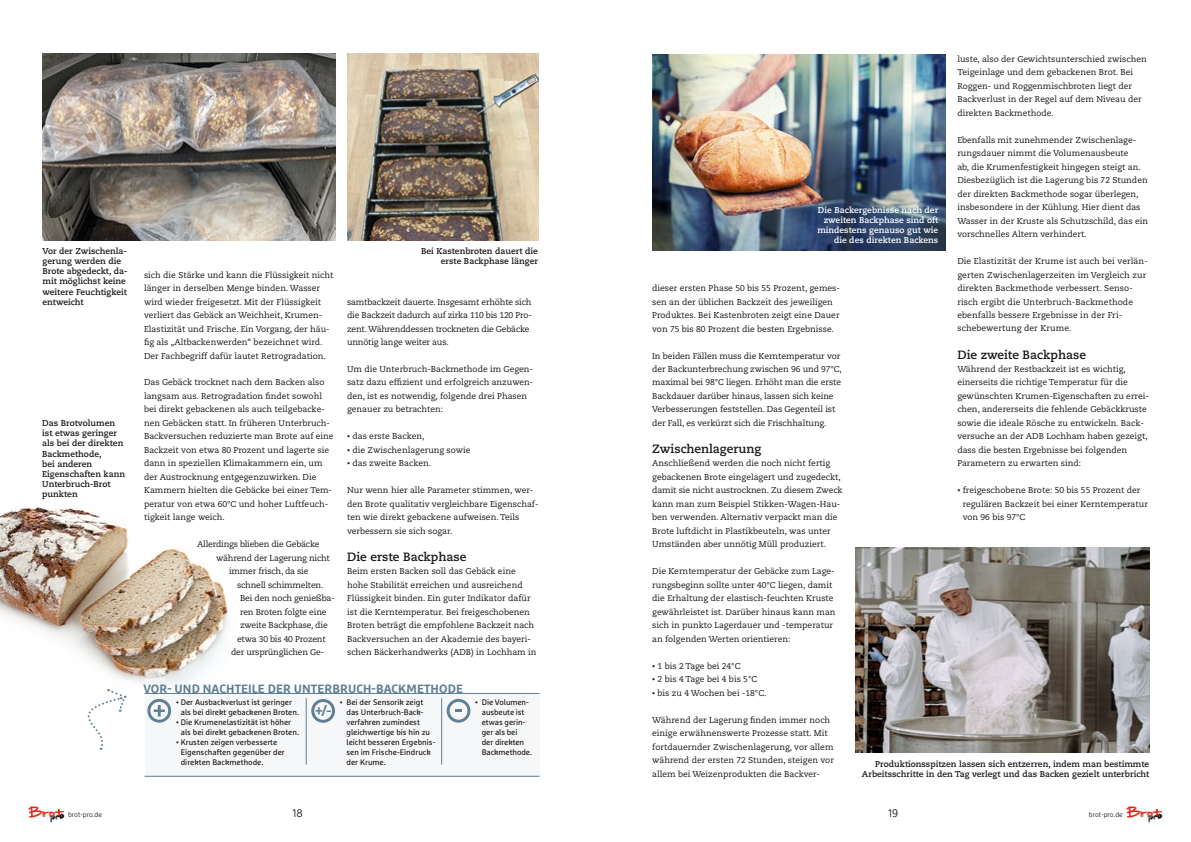
<style>
.page{position:relative;width:1191px;height:842px;background:#fff}
.page>*{position:absolute;margin:0;border:0;box-sizing:border-box;transform-origin:0 0}
.t1{font:700 13.6px "Marselis OT";color:#607f94}
.t2{font:700 12px "Caecilia LT Std";color:#181716}
.t3{font:700 12px "Marselis OT";letter-spacing:.01em;color:#607f94}
.t4{font:300 11px "Marselis OT";color:#181716}
.t5{font:8.5px/13.5px "Caecilia LT Std";color:#181716}
.t6{font:700 8.5px/10.2px "Caecilia LT Std";color:#181716}
.t7{font:8.5px/13.5px "Caecilia LT Std";letter-spacing:-.02em;color:#181716}
.t8{font:700 8.5px/10.2px "Caecilia LT Std";color:#fff;text-align:right}
.t9{font:8px/10px "Marselis OT";color:#181716}
.t10{font:300 7px "Marselis OT";color:#181716}
.s1{font-family:"Garamond"}
</style>
<div class="page">
<img style="left:29px;top:806px;width:36px;height:17px">
<img style="left:1126px;top:806px;width:36px;height:17px">
<img style="left:0;top:505px;width:229px;height:189px">
<img style="left:855px;top:547px;width:294px;height:206px">
<img style="left:652px;top:54px;width:293px;height:197px">
<img style="left:347px;top:54px;width:191px;height:186px">
<img style="left:43px;top:54px;width:293px;height:186px">
<div style="left:145px;top:693px;width:394px;height:84px;background:#f6f7f9"></div>
<hr style="left:145px;top:693px;width:394px;height:1px;background:#607f94">
<hr style="left:145px;top:776px;width:394px;height:1px;background:#607f94">
<svg style="left:154px;top:705px;width:11px;height:11px"></svg>
<div style="left:147px;top:699px;width:24px;height:24px;border:3px solid #607f94;border-radius:50%"></div>
<svg style="left:455px;top:709px;width:7px;height:3px"></svg>
<div style="left:446px;top:699px;width:24px;height:24px;border:3px solid #607f94;border-radius:50%"></div>
<hr style="left:306px;top:698px;width:1px;height:66px;background:#607f94">
<hr style="left:441px;top:698px;width:1px;height:66px;background:#607f94">
<svg style="left:60px;top:689px;width:66px;height:61px"></svg>
<div style="left:311px;top:699px;width:24px;height:24px;border:3px solid #607f94;border-radius:50%"></div>
<p class="t6" style="left:43px;top:246px;width:87px">Vor der Zwischenla&shy;gerung werden die<br>Brote abgedeckt, da&shy;mit möglichst keine weitere Feuchtigkeit entweicht</p>
<p class="t6" style="left:421px;top:246px;width:118px;text-align:right">Bei Kastenbroten dauert die erste Backphase länger</p>
<p class="t5" style="left:144px;top:268px;width:191px">sich die Stärke und kann die Flüssigkeit nicht länger in derselben Menge binden. Wasser wird wieder freigesetzt. Mit der Flüssigkeit verliert das Gebäck an Weichheit, Krumen-Elastizität und Frische. Ein Vorgang, der häu&shy;fig als „Altbackenwerden“ bezeichnet wird.<br>Der Fachbegriff dafür lautet Retrogradation.</p>
<p class="t5" style="left:144px;top:376px;width:191px">Das Gebäck trocknet nach dem Backen also langsam aus. Retrogradation findet sowohl bei direkt gebackenen als auch teilgebacke&shy;nen Gebäcken statt. In früheren Unterbruch-Backversuchen reduzierte man Brote auf eine Backzeit von etwa 80 Prozent und lagerte sie dann in speziellen Klimakammern ein, um der Austrocknung entgegenzuwirken. Die Kammern hielten die Gebäcke bei einer Tem&shy;peratur von etwa 60°C und hoher Luftfeuch&shy;tigkeit lange weich.</p>
<p class="t7" style="left:197px;top:538px;width:124px">Allerdings blieben die Gebäcke</p>
<p class="t7" style="left:216px;top:551px;width:115px">während der Lagerung nicht</p>
<p class="t7" style="left:229px;top:565px;width:81px">immer frisch, da sie</p>
<p class="t7" style="left:237px;top:578px;width:88px">schnell schimmelten.</p>
<p class="t7" style="left:240px;top:592px;width:96px">Bei den noch genießba-</p>
<p class="t7" style="left:240px;top:605px;width:88px">ren Broten folgte eine</p>
<p class="t7" style="left:240px;top:619px;width:89px">zweite Backphase, die</p>
<p class="t7" style="left:237px;top:632px;width:90px">etwa 30 bis 40 Prozent</p>
<p class="t7" style="left:231px;top:646px;width:95px">der ursprünglichen Ge-</p>
<p class="t7" style="left:347px;top:295px;width:186px">samtbackzeit dauerte. Insgesamt erhöhte sich die Backzeit dadurch auf zirka 110 bis 120 Pro&shy;zent. Währenddessen trockneten die Gebäcke unnötig lange weiter aus.</p>
<p class="t5" style="left:347px;top:362px;width:188px">Um die Unterbruch-Backmethode im Gegen&shy;satz dazu effizient und erfolgreich anzuwen&shy;den, ist es notwendig, folgende drei Phasen genauer zu betrachten:</p>
<p class="t5" style="left:347px;top:430px;width:79px"><span class="s1">•</span> das erste Backen,</p>
<p class="t5" style="left:347px;top:443px;width:125px"><span class="s1">•</span> die Zwischenlagerung sowie</p>
<p class="t5" style="left:347px;top:457px;width:86px"><span class="s1">•</span> das zweite Backen.</p>
<p class="t5" style="left:347px;top:484px;width:193px">Nur wenn hier alle Parameter stimmen, wer&shy;den Brote qualitativ vergleichbare Eigenschaf&shy;ten wie direkt gebackene aufweisen. Teils verbessern sie sich sogar.</p>
<h2 class="t2" style="left:347px;top:550px;width:121px">Die erste Backphase</h2>
<p class="t5" style="left:347px;top:565px;width:191px">Beim ersten Backen soll das Gebäck eine hohe Stabilität erreichen und ausreichend Flüssigkeit binden. Ein guter Indikator dafür ist die Kerntemperatur. Bei freigeschobenen Broten beträgt die empfohlene Backzeit nach Backversuchen an der Akademie des bayeri&shy;schen Bäckerhandwerks (ADB) in Lochham in</p>
<p class="t6" style="left:42px;top:418px;width:84px">Das Brotvolumen ist etwas geringer als bei der direkten<br>Backmethode,<br>bei anderen<br>Eigenschaften kann<br>Unterbruch-Brot punkten</p>
<h2 class="t3" style="left:143px;top:681px;width:321px">VOR- UND NACHTEILE DER UNTERBRUCH-BACKMETHODE</h2>
<p class="t9" style="left:181px;top:697px;width:120px;text-indent:-5px"><span class="s1">•</span> Der Ausbackverlust ist geringer als bei direkt gebackenen Broten.</p>
<p class="t9" style="left:181px;top:717px;width:120px;text-indent:-5px"><span class="s1">•</span> Die Krumenelastizität ist höher als bei direkt gebackenen Broten.</p>
<p class="t9" style="left:181px;top:737px;width:106px;text-indent:-5px"><span class="s1">•</span> Krusten zeigen verbesserte<br>Eigenschaften gegenüber der direkten Backmethode.</p>
<p class="t9" style="left:346px;top:697px;width:90px;text-indent:-7px"><span class="s1">•</span> Bei der Sensorik zeigt das Unterbruch-Back&shy;verfahren zumindest gleichwertige bis hin zu leicht besseren Ergebnis&shy;sen im Frische-Eindruck der Krume.</p>
<p class="t9" style="left:482px;top:697px;width:52px;text-indent:-7px"><span class="s1">•</span> Die Volumen&shy;ausbeute ist etwas gerin&shy;ger als bei<br>der direkten<br>Backmethode.</p>
<h1 class="t1" style="left:315px;top:702px;width:18px">+/-</h1>
<p class="t5" style="left:957px;top:52px;width:191px">luste, also der Gewichtsunterschied zwischen Teigeinlage und dem gebackenen Brot. Bei Roggen- und Roggenmischbroten liegt der Backverlust in der Regel auf dem Niveau der direkten Backmethode.</p>
<p class="t5" style="left:957px;top:133px;width:192px">Ebenfalls mit zunehmender Zwischenlage&shy;rungsdauer nimmt die Volumenausbeute<br>ab, die Krumenfestigkeit hingegen steigt an.<br>Diesbezüglich ist die Lagerung bis 72 Stunden der direkten Backmethode sogar überlegen, insbesondere in der Kühlung. Hier dient das Wasser in der Kruste als Schutzschild, das ein vorschnelles Altern verhindert.</p>
<p class="t5" style="left:957px;top:254px;width:192px">Die Elastizität der Krume ist auch bei verlän&shy;gerten Zwischenlagerzeiten im Vergleich zur direkten Backmethode verbessert. Senso&shy;risch ergibt die Unterbruch-Backmethode ebenfalls bessere Ergebnisse in der Fri&shy;schebewertung der Krume.</p>
<h2 class="t2" style="left:957px;top:347px;width:130px">Die zweite Backphase</h2>
<p class="t5" style="left:957px;top:362px;width:193px">Während der Restbackzeit ist es wichtig, einerseits die richtige Temperatur für die gewünschten Krumen-Eigenschaften zu errei&shy;chen, andererseits die fehlende Gebäckkruste sowie die ideale Rösche zu entwickeln. Back&shy;versuche an der ADB Lochham haben gezeigt, dass die besten Ergebnisse bei folgenden Parametern zu erwarten sind:</p>
<p class="t5" style="left:962px;top:484px;width:187px;text-indent:-5px"><span class="s1">•</span> freigeschobene Brote: 50 bis 55 Prozent der regulären Backzeit bei einer Kerntemperatur von 96 bis 97°C</p>
<p class="t8" style="left:817px;top:205px;width:122px">Die Backergebnisse nach der zweiten Backphase sind oft mindestens genauso gut wie die des direkten Backens</p>
<p class="t5" style="left:652px;top:281px;width:189px">dieser ersten Phase 50 bis 55 Prozent, gemes&shy;sen an der üblichen Backzeit des jeweiligen Produktes. Bei Kastenbroten zeigt eine Dauer von 75 bis 80 Prozent die besten Ergebnisse.</p>
<p class="t5" style="left:652px;top:349px;width:191px">In beiden Fällen muss die Kerntemperatur vor der Backunterbrechung zwischen 96 und 97°C, maximal bei 98°C liegen. Erhöht man die erste Backdauer darüber hinaus, lassen sich keine Verbesserungen feststellen. Das Gegenteil ist der Fall, es verkürzt sich die Frischhaltung.</p>
<h2 class="t2" style="left:652px;top:442px;width:111px">Zwischenlagerung</h2>
<p class="t5" style="left:652px;top:457px;width:192px">Anschließend werden die noch nicht fertig gebackenen Brote eingelagert und zugedeckt, damit sie nicht austrocknen. Zu diesem Zweck kann man zum Beispiel Stikken-Wagen-Hau&shy;ben verwenden. Alternativ verpackt man die Brote luftdicht in Plastikbeuteln, was unter Umständen aber unnötig Müll produziert.</p>
<p class="t5" style="left:652px;top:565px;width:185px">Die Kerntemperatur der Gebäcke zum Lage&shy;rungsbeginn sollte unter 40°C liegen, damit die Erhaltung der elastisch-feuchten Kruste gewährleistet ist. Darüber hinaus kann man sich in punkto Lagerdauer und -temperatur an folgenden Werten orientieren:</p>
<p class="t5" style="left:652px;top:659px;width:90px"><span class="s1">•</span> 1 bis 2 Tage bei 24°C</p>
<p class="t5" style="left:652px;top:673px;width:106px"><span class="s1">•</span> 2 bis 4 Tage bei 4 bis 5°C</p>
<p class="t5" style="left:652px;top:686px;width:116px"><span class="s1">•</span> bis zu 4 Wochen bei -18°C.</p>
<p class="t5" style="left:652px;top:713px;width:183px">Während der Lagerung finden immer noch einige erwähnenswerte Prozesse statt. Mit fortdauernder Zwischenlagerung, vor allem während der ersten 72 Stunden, steigen vor allem bei Weizenprodukten die Backver-</p>
<p class="t6" style="left:862px;top:759px;width:289px;text-align:right">Produktionsspitzen lassen sich entzerren, indem man bestimmte<br>Arbeitsschritte in den Tag verlegt und das Backen gezielt unterbricht</p>
<p class="t10" style="left:68px;top:811px;width:36px">brot-pro.de</p>
<p class="t4" style="left:292px;top:806px;width:12px">18</p>
<p class="t4" style="left:888px;top:806px;width:12px">19</p>
<p class="t10" style="left:1089px;top:811px;width:36px">brot-pro.de</p>
</div>
